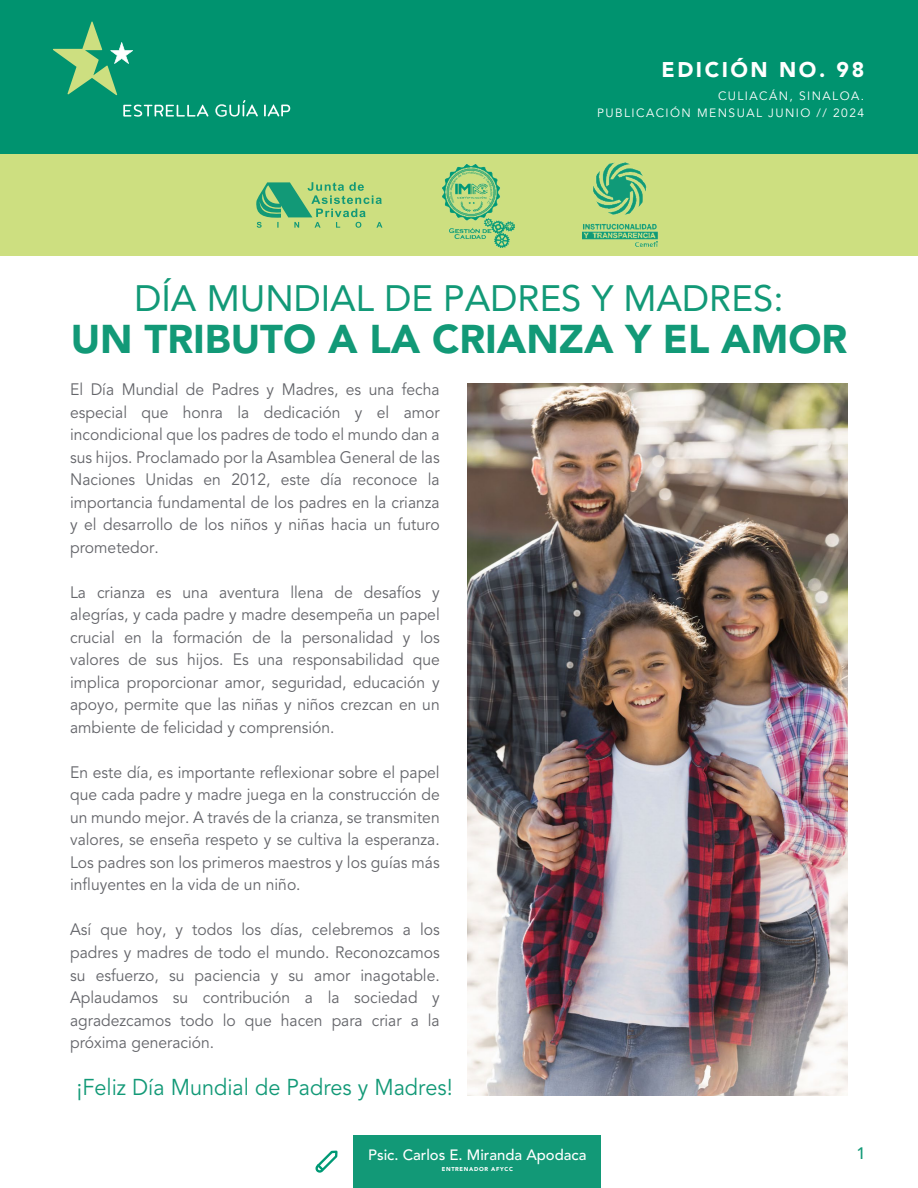
<style>
.page{position:relative;width:918px;height:1188px;background:#fff}
.page>*{position:absolute;margin:0;border:0;box-sizing:border-box;transform-origin:0 0}
.t1{font:900 39.9px "Avenir LT Std";color:#129977}
.t2{font:36.45px "Avenir LT Std";color:#129977}
.t3{font:22.8px "Avenir LT Std";color:#129977;scale:.95 1}
.t4{font:900 21.15px "Avenir LT Std";letter-spacing:.12em;color:#fff}
.t5{font:16.5px/22.5px "Avenir LT Std";color:#64656a;text-align:justify;scale:.95 1}
.t6{font:500 16.5px "Avenir LT Std";color:#129977}
.t7{font:500 14.85px "Avenir LT Std";color:#fff}
.t8{font:12px/16.8px "Avenir LT Std";letter-spacing:.12em;color:#fff;text-align:right}
.t9{font:900 5.7px "Avenir LT Std";letter-spacing:.12em;color:#fff}
</style>
<div class="page">
<div style="left:0;top:0;width:918px;height:154px;background:#00936f"></div>
<div style="left:0;top:154px;width:918px;height:102px;background:#cddf80"></div>
<svg style="left:53px;top:22px;width:80px;height:73px"></svg>
<svg style="left:123px;top:105px;width:85px;height:12px"></svg>
<svg style="left:215px;top:100px;width:43px;height:17px"></svg>
<svg style="left:264px;top:104px;width:26px;height:12px"></svg>
<svg style="left:256px;top:182px;width:126px;height:46px"></svg>
<img style="left:583px;top:162px;width:75px;height:85px">
<img style="left:443px;top:164px;width:71px;height:83px">
<svg style="left:315px;top:1150px;width:23px;height:23px"></svg>
<div style="left:353px;top:1135px;width:248px;height:53px;background:#129977"></div>
<img style="left:468px;top:383px;width:380px;height:712px">
<p class="t4" style="left:661px;top:56px;width:204px">EDICIÓN NO. 98</p>
<p class="t8" style="left:597px;top:88px;width:269px">CULIACÁN, SINALOA.<br>PUBLICACIÓN MENSUAL JUNIO // 2024</p>
<h2 class="t2" style="left:134px;top:277px;width:651px">DÍA MUNDIAL DE PADRES Y MADRES:</h2>
<h1 class="t1" style="left:71px;top:315px;width:778px">UN TRIBUTO A LA CRIANZA Y EL AMOR</h1>
<p class="t5" style="left:70px;top:379px;width:391px">El Día Mundial de Padres y Madres, es una fecha especial que honra la dedicación y el amor incondicional que los padres de todo el mundo dan a sus hijos. Proclamado por la Asamblea General de las Naciones Unidas en 2012, este día reconoce la importancia fundamental de los padres en la crianza y el desarrollo de los niños y niñas hacia un futuro prometedor.</p>
<p class="t5" style="left:70px;top:581px;width:391px">La crianza es una aventura llena de desafíos y alegrías, y cada padre y madre desempeña un papel crucial en la formación de la personalidad y los valores de sus hijos. Es una responsabilidad que implica proporcionar amor, seguridad, educación y apoyo, permite que las niñas y niños crezcan en un ambiente de felicidad y comprensión.</p>
<p class="t5" style="left:70px;top:762px;width:391px">En este día, es importante reflexionar sobre el papel que cada padre y madre juega en la construcción de un mundo mejor. A través de la crianza, se transmiten valores, se enseña respeto y se cultiva la esperanza.<br>Los padres son los primeros maestros y los guías más influyentes en la vida de un niño.</p>
<p class="t5" style="left:70px;top:919px;width:391px">Así que hoy, y todos los días, celebremos a los padres y madres de todo el mundo. Reconozcamos su esfuerzo, su paciencia y su amor inagotable.<br>Aplaudamos su contribución a la sociedad y agradezcamos todo lo que hacen para criar a la próxima generación.</p>
<h3 class="t3" style="left:76px;top:1074px;width:398px">¡Feliz Día Mundial de Padres y Madres!</h3>
<p class="t7" style="left:368px;top:1146px;width:220px">Psic. Carlos E. Miranda Apodaca</p>
<p class="t9" style="left:442px;top:1166px;width:73px">ENTRENADOR AFYCC</p>
<p class="t6" style="left:857px;top:1144px;width:11px">1</p>
</div>
